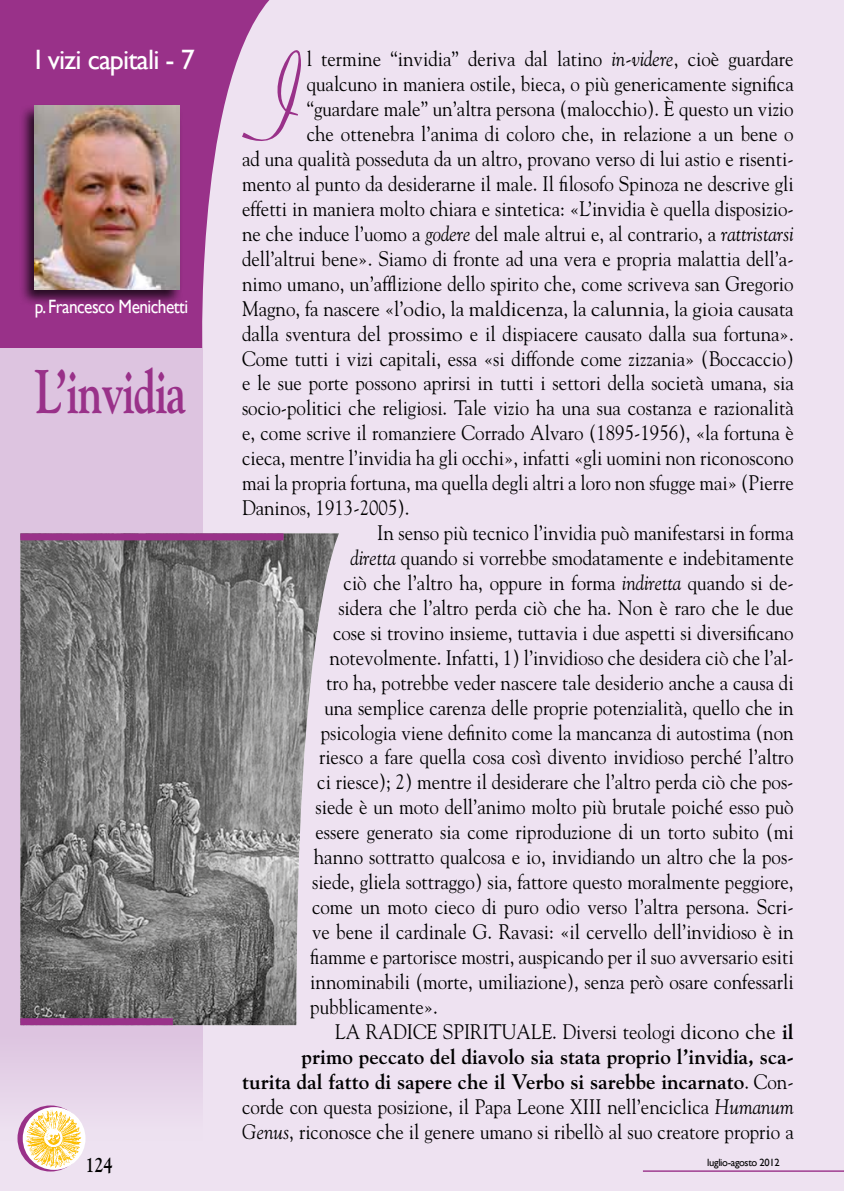
<style>
.page{position:relative;width:844px;height:1191px;background:#fff}
.page>*{position:absolute;margin:0;border:0;box-sizing:border-box;transform-origin:0 0}
.t1{font:128.62px "Cornet";color:#993189;scale:.8 1}
.t2{font:700 61.25px "Goudy";letter-spacing:-.025em;color:#993189;scale:.73 1}
.t3{font:28px "Gill Sans";letter-spacing:-.03em;color:#fff}
.t4{font:21px "Goudy";color:#000;scale:.9 1}
.t5{font:700 21px "Goudy";color:#000}
.t6{font:700 21px "Goudy";color:#000;scale:.8 1}
.t7{font:19.25px "Gill Sans";letter-spacing:-.03em;color:#fff;scale:.9 1}
.t8{font:10.5px "Gill Sans";letter-spacing:-.03em;color:#000}
.s1{font-style:italic}
.s2{font-weight:700}
.s3{font-weight:400}
</style>
<div class="page">
<div style="left:0;top:0;width:843px;height:1191px;background:#eee2f1"></div>
<svg style="left:0;top:0;width:270px;height:349px;fill:#993189"></svg>
<svg style="left:0;top:348px;width:202px;height:793px;background:#dfc8e2"></svg>
<div style="left:19px;top:104px;width:164px;height:203px;background:#000;opacity:.75"></div>
<img style="left:35px;top:106px;width:145px;height:183px">
<hr style="left:642px;top:1170px;width:201px;height:1px;background:#993189">
<svg style="left:17px;top:1105px;width:67px;height:66px"></svg>
<div style="left:23px;top:1107px;width:62px;height:62px;background:#fff;border-radius:50%"></div>
<img style="left:25px;top:1109px;width:57px;height:59px">
<img style="left:20px;top:533px;width:319px;height:492px">
<div style="left:20px;top:533px;width:263px;height:7px;background:#993189"></div>
<div style="left:20px;top:1018px;width:153px;height:7px;background:#993189"></div>
<h3 class="t3" style="left:35px;top:43px;width:161px">I vizi capitali - 7</h3>
<p class="t7" style="left:35px;top:295px;width:172px">p. Francesco Menichetti</p>
<h2 class="t2" style="left:35px;top:354px;width:209px">L’invidia</h2>
<p class="t6" style="left:85px;top:1151px;width:35px">124</p>
<h1 class="t1" style="left:257px;top:25px;width:63px">I</h1>
<p class="t4" style="left:306px;top:46px;width:542px">l termine “invidia” deriva dal latino <span class="s1">in</span>-<span class="s1">videre</span>, cioè guardare</p>
<p class="t4" style="left:306px;top:71px;width:542px">qualcuno in maniera ostile, bieca, o più genericamente significa</p>
<p class="t4" style="left:306px;top:96px;width:542px">“guardare male” un’altra persona (malocchio). È questo un vizio</p>
<p class="t4" style="left:306px;top:121px;width:542px">che ottenebra l’anima di coloro che, in relazione a un bene o</p>
<p class="t4" style="left:242px;top:146px;width:614px">ad una qualità posseduta da un altro, provano verso di lui astio e risenti-</p>
<p class="t4" style="left:242px;top:170px;width:614px">mento al punto da desiderarne il male. Il filosofo Spinoza ne descrive gli</p>
<p class="t4" style="left:242px;top:195px;width:614px">effetti in maniera molto chiara e sintetica: «L’invidia è quella disposizio-</p>
<p class="t4" style="left:242px;top:220px;width:614px">ne che induce l’uomo a <span class="s1">godere</span> del male altrui e, al contrario, a <span class="s1">rattristarsi</span></p>
<p class="t4" style="left:242px;top:245px;width:614px">dell’altrui bene». Siamo di fronte ad una vera e propria malattia dell’a-</p>
<p class="t4" style="left:242px;top:270px;width:614px">nimo umano, un’afflizione dello spirito che, come scriveva san Gregorio</p>
<p class="t4" style="left:242px;top:295px;width:614px">Magno, fa nascere «l’odio, la maldicenza, la calunnia, la gioia causata</p>
<p class="t4" style="left:242px;top:320px;width:614px">dalla sventura del prossimo e il dispiacere causato dalla sua fortuna».</p>
<p class="t4" style="left:242px;top:345px;width:614px">Come tutti i vizi capitali, essa «si diffonde come zizzania» (Boccaccio)</p>
<p class="t4" style="left:242px;top:370px;width:614px">e le sue porte possono aprirsi in tutti i settori della società umana, sia</p>
<p class="t4" style="left:242px;top:395px;width:614px">socio-politici che religiosi. Tale vizio ha una sua costanza e razionalità</p>
<p class="t4" style="left:242px;top:420px;width:614px">e, come scrive il romanziere Corrado Alvaro (1895-1956), «la fortuna è</p>
<p class="t4" style="left:242px;top:445px;width:614px">cieca, mentre l’invidia ha gli occhi», infatti «gli uomini non riconoscono</p>
<p class="t4" style="left:242px;top:470px;width:614px">mai la propria fortuna, ma quella degli altri a loro non sfugge mai» (Pierre</p>
<p class="t4" style="left:242px;top:495px;width:188px">Daninos, 1913-2005).</p>
<p class="t4" style="left:377px;top:520px;width:464px">In senso più tecnico l’invidia può manifestarsi in forma</p>
<p class="t4" style="left:350px;top:544px;width:493px"><span class="s1">diretta</span> quando si vorrebbe smodatamente e indebitamente</p>
<p class="t4" style="left:343px;top:569px;width:501px">ciò che l’altro ha, oppure in forma <span class="s1">indiretta</span> quando si de-</p>
<p class="t4" style="left:338px;top:594px;width:507px">sidera che l’altro perda ciò che ha. Non è raro che le due</p>
<p class="t4" style="left:333px;top:619px;width:513px">cose si trovino insieme, tuttavia i due aspetti si diversificano</p>
<p class="t4" style="left:329px;top:644px;width:517px">notevolmente. Infatti, 1) l’invidioso che desidera ciò che l’al-</p>
<p class="t4" style="left:326px;top:669px;width:521px">tro ha, potrebbe veder nascere tale desiderio anche a causa di</p>
<p class="t4" style="left:324px;top:694px;width:523px">una semplice carenza delle proprie potenzialità, quello che in</p>
<p class="t4" style="left:321px;top:719px;width:526px">psicologia viene definito come la mancanza di autostima (non</p>
<p class="t4" style="left:319px;top:744px;width:528px">riesco a fare quella cosa così divento invidioso perché l’altro</p>
<p class="t4" style="left:317px;top:769px;width:530px">ci riesce); 2) mentre il desiderare che l’altro perda ciò che pos-</p>
<p class="t4" style="left:315px;top:794px;width:532px">siede è un moto dell’animo molto più brutale poiché esso può</p>
<p class="t4" style="left:315px;top:819px;width:532px">essere generato sia come riproduzione di un torto subito (mi</p>
<p class="t4" style="left:314px;top:844px;width:534px">hanno sottratto qualcosa e io, invidiando un altro che la pos-</p>
<p class="t4" style="left:312px;top:869px;width:536px">siede, gliela sottraggo) sia, fattore questo moralmente peggiore,</p>
<p class="t4" style="left:312px;top:893px;width:536px">come un moto cieco di puro odio verso l’altra persona. Scri-</p>
<p class="t4" style="left:312px;top:918px;width:536px">ve bene il cardinale G. Ravasi: «il cervello dell’invidioso è in</p>
<p class="t4" style="left:310px;top:943px;width:538px">fiamme e partorisce mostri, auspicando per il suo avversario esiti</p>
<p class="t4" style="left:310px;top:968px;width:538px">innominabili (morte, umiliazione), senza però osare confessarli</p>
<p class="t4" style="left:310px;top:993px;width:143px">pubblicamente».</p>
<p class="t4" style="left:335px;top:1018px;width:511px">LA RADICE SPIRITUALE. Diversi teologi dicono che <span class="s2">il</span></p>
<p class="t5" style="left:301px;top:1043px;width:493px">primo peccato del diavolo sia stata proprio l’invidia, sca-</p>
<p class="t5" style="left:242px;top:1068px;width:553px">turita dal fatto di sapere che il Verbo si sarebbe incarnato<span class="s3">. Con-</span></p>
<p class="t4" style="left:242px;top:1093px;width:614px">corde con questa posizione, il Papa Leone XIII nell’enciclica <span class="s1">Humanum</span></p>
<p class="t4" style="left:242px;top:1118px;width:614px"><span class="s1">Genus</span>, riconosce che il genere umano si ribellò al suo creatore proprio a</p>
<p class="t8" style="left:707px;top:1155px;width:74px">luglio-agosto 2012</p>
</div>
